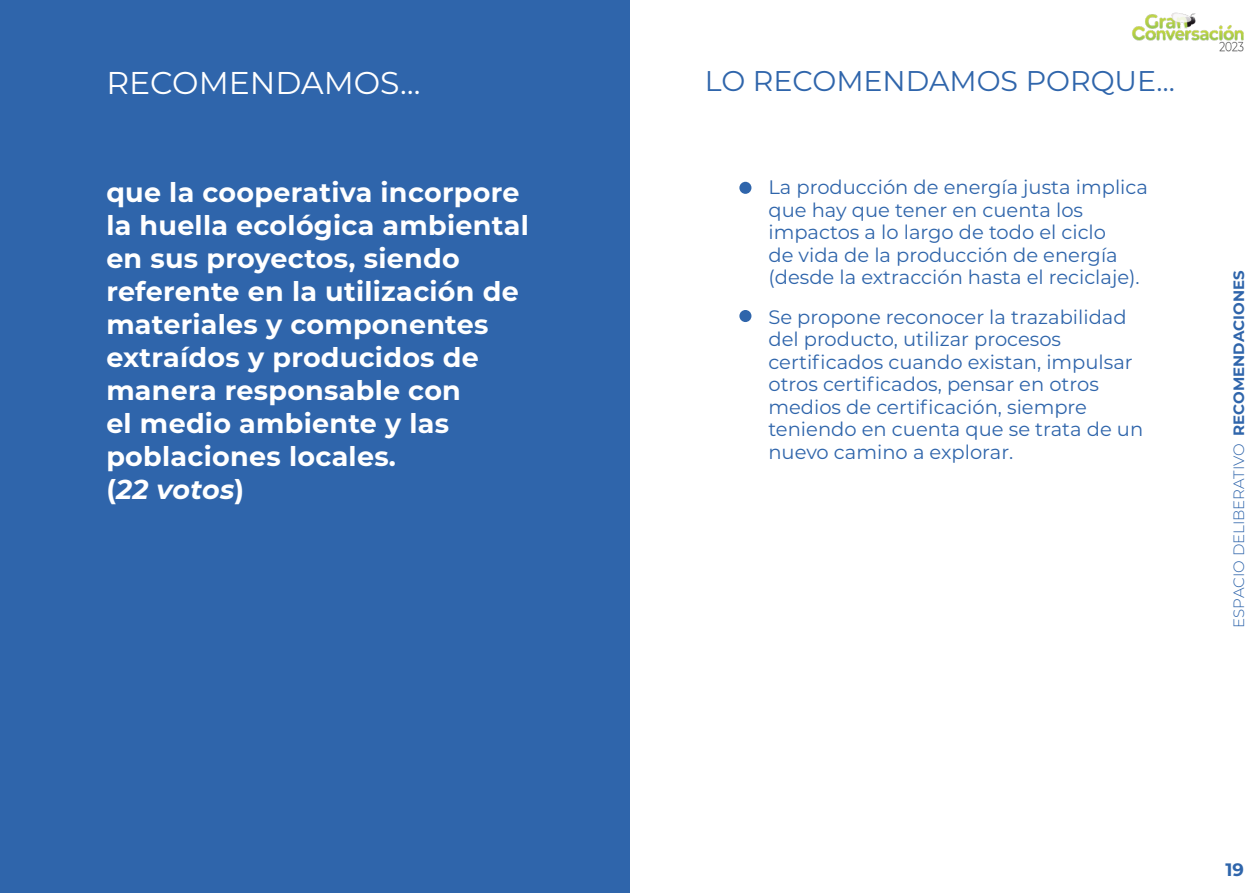
<style>
.page{position:relative;width:1259px;height:893px;background:#fff}
.page>*{position:absolute;margin:0;border:0;box-sizing:border-box;transform-origin:0 0}
.titol2_ok{font:31.5px "Montserrat";color:#fff}
.text_ok{font:28.5px "Montserrat";color:#2f65ab}
.text_ok-2{font:700 27px/33px "Montserrat";letter-spacing:.01em;color:#fff}
.text_ok-3{font:19.5px/22.5px "Montserrat";color:#2f65ab}
.t1{font:700 18px "Montserrat";color:#2f65ab}
.t2{font:300 15px "Montserrat";color:#2f65ab}
.s1{font-style:italic}
.s2{font-weight:700}
</style>
<div class="page">
<img style="left:1132px;top:12px;width:112px;height:40px">
<div style="left:0;top:0;width:629px;height:893px;background:#2f65ab"></div>
<div style="left:739px;top:182px;width:12px;height:12px;background:#2f65ab;border-radius:50%"></div>
<div style="left:739px;top:310px;width:12px;height:12px;background:#2f65ab;border-radius:50%"></div>
<p class="titol2_ok" style="left:106px;top:61px;width:316px">RECOMENDAMOS…</p>
<p class="text_ok-2" style="left:106px;top:174px;width:424px">que la cooperativa incorpore la huella ecológica ambiental en sus proyectos, siendo referente en la utilización de materiales y componentes extraídos y producidos de manera responsable con<br>el medio ambiente y las poblaciones locales.<br>(<span class="s1">22 votos</span>)</p>
<p class="text_ok" style="left:705px;top:62px;width:471px">LO RECOMENDAMOS PORQUE…</p>
<p class="text_ok-3" style="left:768px;top:175px;width:381px">La producción de energía justa implica que hay que tener en cuenta los impactos a lo largo de todo el ciclo<br>de vida de la producción de energía (desde la extracción hasta el reciclaje).</p>
<p class="text_ok-3" style="left:768px;top:305px;width:376px">Se propone reconocer la trazabilidad del producto, utilizar procesos certificados cuando existan, impulsar otros certificados, pensar en otros medios de certificación, siempre teniendo en cuenta que se trata de un nuevo camino a explorar.</p>
<p class="t2" style="left:1228px;top:628px;width:358px;rotate:-90deg">ESPACIO DELIBERATIVO <span class="s2">RECOMENDACIONES</span></p>
<p class="t1" style="left:1225px;top:857px;width:20px">19</p>
</div>
